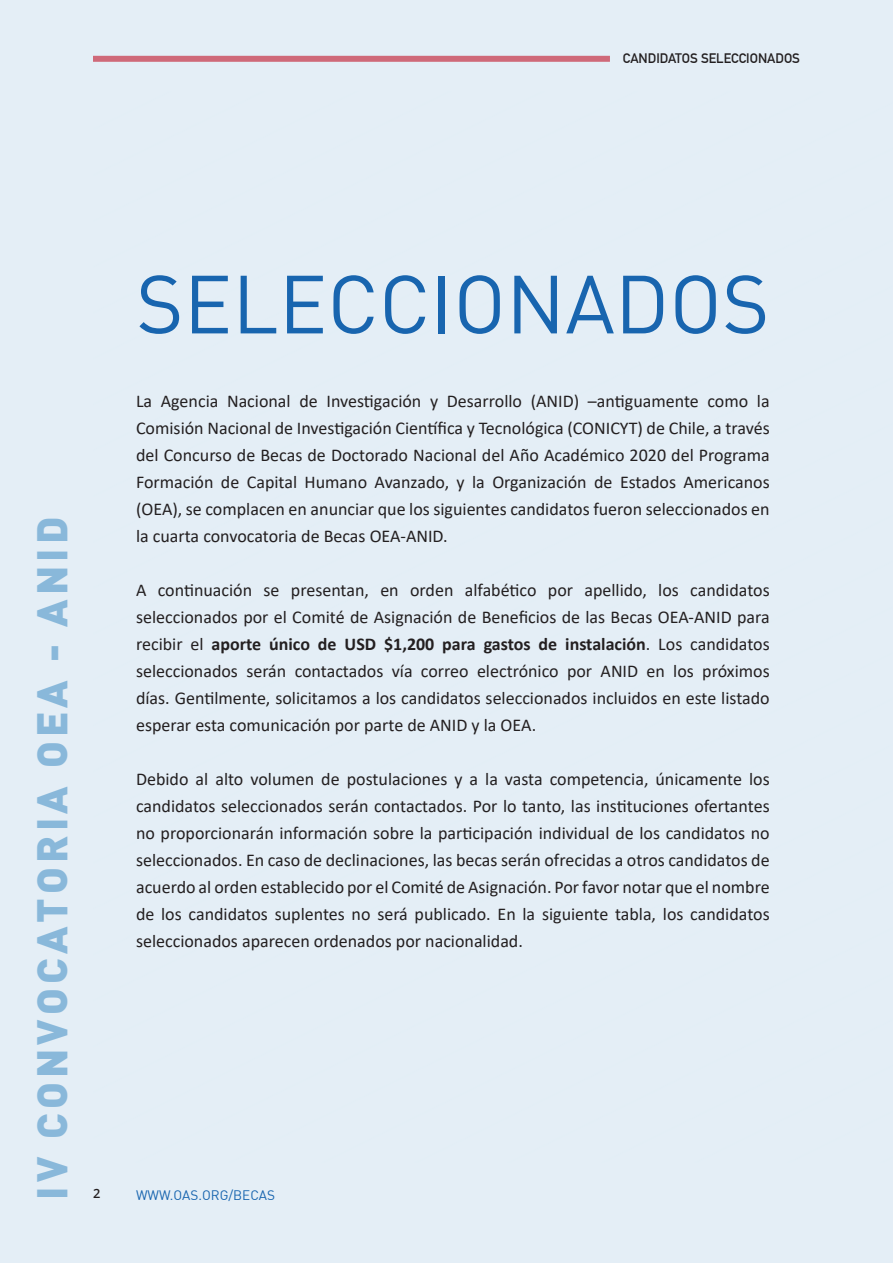
<style>
.page{position:relative;width:893px;height:1263px;background:#e4eef6}
.page>*{position:absolute;margin:0;border:0;box-sizing:border-box;transform-origin:0 0}
.Page_Header_-_Blue{font:81px "DIN";color:#1865af}
.t1{font:900 42px "DIN";letter-spacing:.1em;color:#89b8da}
.Page_Section_Title{font:18px/27px "Calibri";color:#231f20;text-align:justify}
.t2{font:700 13.5px "DIN Alternate";color:#231f20}
.t3{font:13.5px "DIN";color:#1865af}
.t4{font:600 12.75px "Open Sans";color:#231f20}
.s1{font-weight:700}
</style>
<div class="page">
<div style="left:93px;top:56px;width:517px;height:6px;background:#cf6979"></div>
<p class="t2" style="left:623px;top:48px;width:179px">CANDIDATOS SELECCIONADOS</p>
<h2 class="t1" style="left:24px;top:1199px;width:684px;rotate:-90deg">IV CONVOCATORIA OEA - ANID</h2>
<p class="Page_Header_-_Blue" style="left:136px;top:254px;width:635px">SELECCIONADOS</p>
<p class="Page_Section_Title" style="left:136px;top:387px;width:635px">La Agencia Nacional de Investigación y Desarrollo (ANID) –antiguamente como la Comisión Nacional de Investigación Científica y Tecnológica (CONICYT) de Chile, a través del Concurso de Becas de Doctorado Nacional del Año Académico 2020 del Programa Formación de Capital Humano Avanzado, y la Organización de Estados Americanos (OEA), se complacen en anunciar que los siguientes candidatos fueron seleccionados en la cuarta convocatoria de Becas OEA-ANID.</p>
<p class="Page_Section_Title" style="left:136px;top:576px;width:635px">A continuación se presentan, en orden alfabético por apellido, los candidatos seleccionados por el Comité de Asignación de Beneficios de las Becas OEA-ANID para recibir el <span class="s1">aporte único de USD $1,200 para gastos de instalación</span>. Los candidatos seleccionados serán contactados vía correo electrónico por ANID en los próximos días. Gentilmente, solicitamos a los candidatos seleccionados incluidos en este listado esperar esta comunicación por parte de ANID y la OEA.</p>
<p class="Page_Section_Title" style="left:136px;top:765px;width:635px">Debido al alto volumen de postulaciones y a la vasta competencia, únicamente los candidatos seleccionados serán contactados. Por lo tanto, las instituciones ofertantes no proporcionarán información sobre la participación individual de los candidatos no seleccionados. En caso de declinaciones, las becas serán ofrecidas a otros candidatos de acuerdo al orden establecido por el Comité de Asignación. Por favor notar que el nombre de los candidatos suplentes no será publicado. En la siguiente tabla, los candidatos seleccionados aparecen ordenados por nacionalidad.</p>
<p class="t4" style="left:93px;top:1184px;width:9px">2</p>
<p class="t3" style="left:136px;top:1186px;width:140px">WWW.OAS.ORG/BECAS</p>
</div>
